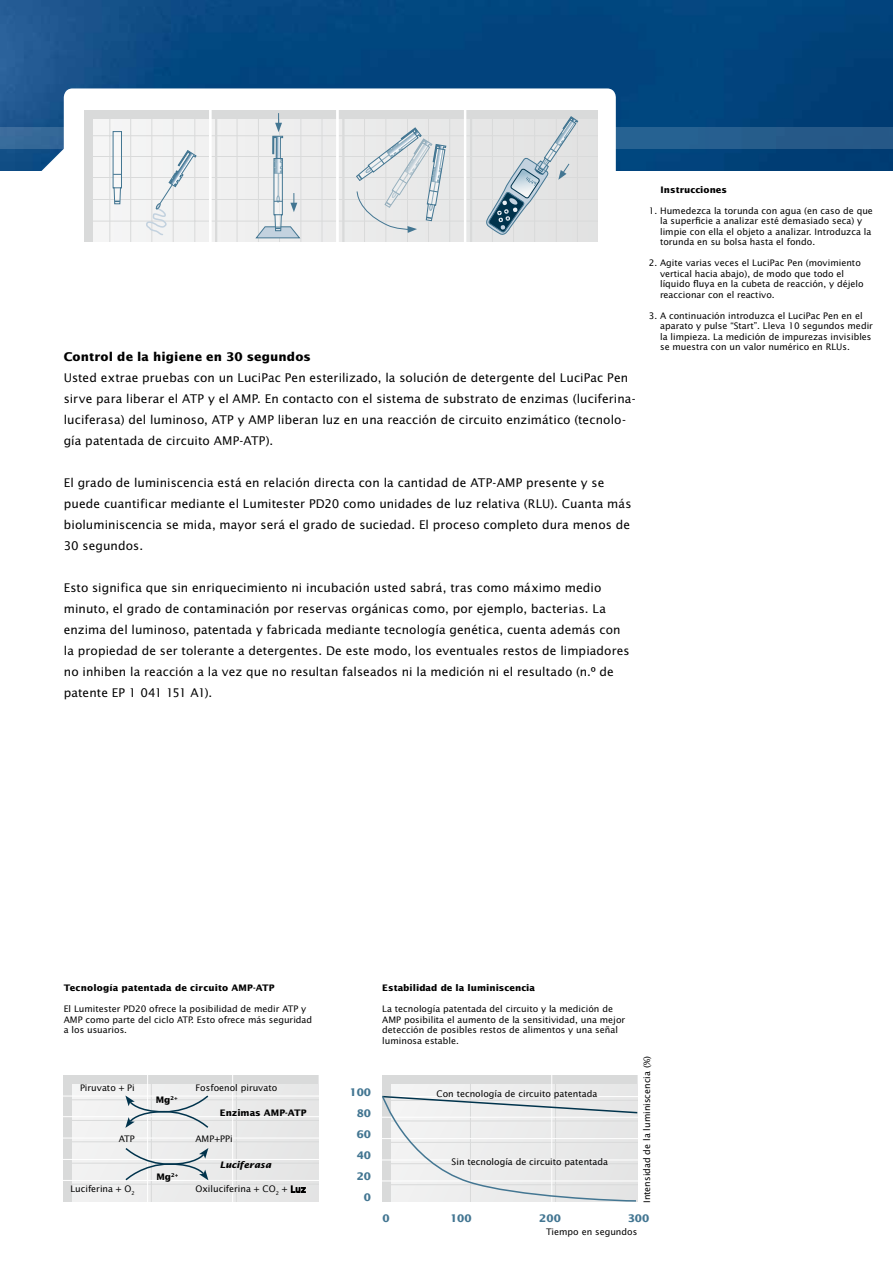
<style>
.page{position:relative;width:893px;height:1263px;background:#fff}
.page>*{position:absolute;margin:0;border:0;box-sizing:border-box;transform-origin:0 0}
.t1{font:12px/21px "Lucida Sans";letter-spacing:.005em;color:#000}
.t2{font:700 12px "Lucida Sans";letter-spacing:.005em;color:#000}
.t3{font:700 10.5px/21px "Lucida Sans";color:#437692;text-align:right}
.t4{font:9px/10.5px "Lucida Sans";color:#000}
.t5{font:700 9px "Lucida Sans";color:#000}
.t6{font:700 9px "Lucida Sans";letter-spacing:.02em;color:#000}
.t7{font:italic 700 9px "Lucida Sans";color:#000}
</style>
<div class="page">
<img style="left:0;top:0;width:893px;height:170px">
<svg style="left:0;top:128px;width:893px;height:21px;background:#285e8e"></svg>
<svg style="left:36px;top:88px;width:580px;height:88px"></svg>
<div style="left:84px;top:110px;width:513px;height:132px;background:#ededed"></div>
<hr style="left:109px;top:110px;width:1px;height:132px;background:#d9dada">
<hr style="left:84px;top:135px;width:513px;height:1px;background:#d9dada">
<hr style="left:84px;top:221px;width:513px;height:1px;background:#d9dada">
<hr style="left:130px;top:110px;width:1px;height:132px;background:#d9dada">
<hr style="left:151px;top:110px;width:1px;height:132px;background:#d9dada">
<hr style="left:173px;top:110px;width:1px;height:132px;background:#d9dada">
<hr style="left:194px;top:110px;width:1px;height:132px;background:#d9dada">
<hr style="left:237px;top:110px;width:1px;height:132px;background:#d9dada">
<hr style="left:258px;top:110px;width:1px;height:132px;background:#d9dada">
<hr style="left:279px;top:110px;width:1px;height:132px;background:#d9dada">
<hr style="left:300px;top:110px;width:1px;height:132px;background:#d9dada">
<hr style="left:322px;top:110px;width:1px;height:132px;background:#d9dada">
<hr style="left:364px;top:110px;width:1px;height:132px;background:#d9dada">
<hr style="left:385px;top:110px;width:1px;height:132px;background:#d9dada">
<hr style="left:492px;top:110px;width:1px;height:132px;background:#d9dada">
<hr style="left:513px;top:110px;width:1px;height:132px;background:#d9dada">
<hr style="left:534px;top:110px;width:1px;height:132px;background:#d9dada">
<hr style="left:556px;top:110px;width:1px;height:132px;background:#d9dada">
<hr style="left:577px;top:110px;width:1px;height:132px;background:#d9dada">
<hr style="left:215px;top:110px;width:2px;height:132px;background:#d9dada">
<hr style="left:342px;top:110px;width:2px;height:132px;background:#d9dada">
<hr style="left:449px;top:110px;width:1px;height:132px;background:#d9dada">
<hr style="left:470px;top:110px;width:2px;height:132px;background:#d9dada">
<hr style="left:84px;top:156px;width:513px;height:1px;background:#d9dada">
<hr style="left:84px;top:177px;width:513px;height:1px;background:#d9dada">
<hr style="left:84px;top:199px;width:513px;height:1px;background:#d9dada">
<hr style="left:407px;top:110px;width:1px;height:132px;background:#d9dada">
<hr style="left:428px;top:110px;width:1px;height:132px;background:#d9dada">
<div style="left:84px;top:110px;width:513px;height:9px;background:#d9dada"></div>
<div style="left:84px;top:110px;width:9px;height:132px;background:#d9dada"></div>
<svg style="left:113px;top:131px;width:9px;height:73px"></svg>
<svg style="left:484px;top:116px;width:94px;height:121px"></svg>
<hr style="left:209px;top:107px;width:3px;height:140px;background:#fff">
<hr style="left:336px;top:107px;width:3px;height:141px;background:#fff">
<hr style="left:464px;top:107px;width:2px;height:141px;background:#fff">
<svg style="left:146px;top:150px;width:50px;height:85px"></svg>
<svg style="left:356px;top:127px;width:90px;height:106px"></svg>
<svg style="left:256px;top:113px;width:44px;height:125px"></svg>
<div style="left:63px;top:1075px;width:255px;height:126px;background:#eaebeb"></div>
<hr style="left:63px;top:1163px;width:255px;height:1px;background:#d9dada">
<hr style="left:63px;top:1141px;width:255px;height:1px;background:#d9dada">
<hr style="left:63px;top:1099px;width:255px;height:1px;background:#d9dada">
<hr style="left:63px;top:1184px;width:255px;height:1px;background:#d9dada">
<hr style="left:63px;top:1120px;width:255px;height:1px;background:#d9dada">
<hr style="left:151px;top:1075px;width:1px;height:126px;background:#d9dada">
<hr style="left:236px;top:1075px;width:1px;height:126px;background:#d9dada">
<div style="left:63px;top:1075px;width:9px;height:126px;background:#d9dada"></div>
<div style="left:63px;top:1075px;width:255px;height:8px;background:#d9dada"></div>
<hr style="left:58px;top:1159px;width:276px;height:1px;background:#fff">
<hr style="left:58px;top:1138px;width:276px;height:1px;background:#fff">
<hr style="left:58px;top:1096px;width:276px;height:1px;background:#fff">
<hr style="left:58px;top:1180px;width:276px;height:1px;background:#fff">
<hr style="left:58px;top:1116px;width:276px;height:1px;background:#fff">
<hr style="left:147px;top:1069px;width:1px;height:138px;background:#fff">
<hr style="left:232px;top:1069px;width:1px;height:138px;background:#fff">
<svg style="left:125px;top:1095px;width:84px;height:33px"></svg>
<svg style="left:125px;top:1148px;width:83px;height:33px"></svg>
<div style="left:382px;top:1075px;width:255px;height:126px;background:#eee"></div>
<hr style="left:470px;top:1075px;width:1px;height:126px;background:#d9dada">
<hr style="left:555px;top:1075px;width:1px;height:126px;background:#d9dada">
<div style="left:382px;top:1075px;width:9px;height:126px;background:#d9dada"></div>
<div style="left:382px;top:1075px;width:255px;height:9px;background:#d9dada"></div>
<hr style="left:551px;top:1070px;width:1px;height:137px;background:#fff">
<svg style="left:382px;top:1095px;width:256px;height:107px"></svg>
<svg style="left:291px;top:1185px;width:15px;height:8px"></svg>
<p class="t2" style="left:64px;top:349px;width:249px">Control de la higiene en 30 segundos</p>
<p class="t1" style="left:64px;top:367px;width:573px">Usted extrae pruebas con un LuciPac Pen esterilizado, la solución de detergente del LuciPac Pen sirve para liberar el ATP y el AMP. En contacto con el sistema de substrato de enzimas (luciferina&shy;luciferasa) del luminoso, ATP y AMP liberan luz en una reacción de circuito enzimático (tecnolo&shy;gía patentada de circuito AMP-ATP).</p>
<p class="t1" style="left:64px;top:472px;width:569px">El grado de luminiscencia está en relación directa con la cantidad de ATP-AMP presente y se puede cuantificar mediante el Lumitester PD20 como unidades de luz relativa (RLU). Cuanta más bioluminiscencia se mida, mayor será el grado de suciedad. El proceso completo dura menos de 30 segundos.</p>
<p class="t1" style="left:64px;top:577px;width:567px">Esto significa que sin enriquecimiento ni incubación usted sabrá, tras como máximo medio minuto, el grado de contaminación por reservas orgánicas como, por ejemplo, bacterias. La enzima del luminoso, patentada y fabricada mediante tecnología genética, cuenta además con la propiedad de ser tolerante a detergentes. De este modo, los eventuales restos de limpiadores no inhiben la reacción a la vez que no resultan falseados ni la medición ni el resultado (n.º de patente EP 1 041 151 A1).</p>
<p class="t5" style="left:661px;top:184px;width:68px">Instrucciones</p>
<p class="t4" style="left:660px;top:205px;width:214px;text-indent:-11px">1. Humedezca la torunda con agua (en caso de que la superficie a analizar esté demasiado seca) y limpie con ella el objeto a analizar. Introduzca la torunda en su bolsa hasta el fondo.</p>
<p class="t4" style="left:660px;top:258px;width:205px;text-indent:-11px">2. Agite varias veces el LuciPac Pen (movimiento vertical hacia abajo), de modo que todo el líquido fluya en la cubeta de reacción, y déjelo reaccionar con el reactivo.</p>
<p class="t4" style="left:660px;top:310px;width:214px;text-indent:-11px">3. A continuación introduzca el LuciPac Pen en el aparato y pulse “Start”. Lleva 10 segundos medir la limpieza. La medición de impurezas invisibles se muestra con un valor numérico en RLUs.</p>
<p class="t6" style="left:64px;top:982px;width:213px">Tecnología patentada de circuito AMP-ATP</p>
<p class="t4" style="left:64px;top:1003px;width:250px">El Lumitester PD20 ofrece la posibilidad de medir ATP y<br>AMP como parte del ciclo ATP. Esto ofrece más seguridad a los usuarios.</p>
<p class="t5" style="left:382px;top:982px;width:154px">Estabilidad de la luminiscencia</p>
<p class="t4" style="left:382px;top:1003px;width:244px">La tecnología patentada del circuito y la medición de AMP posibilita el aumento de la sensitividad, una mejor detección de posibles restos de alimentos y una señal luminosa estable.</p>
<p class="t4" style="left:80px;top:1082px;width:56px">Piruvato + Pi</p>
<p class="t4" style="left:195px;top:1082px;width:83px">Fosfoenol piruvato</p>
<p class="t5" style="left:156px;top:1094px;width:23px">Mg<sup>2+</sup></p>
<p class="t4" style="left:119px;top:1133px;width:17px">ATP</p>
<p class="t4" style="left:195px;top:1133px;width:39px">AMP+PPi</p>
<p class="t5" style="left:156px;top:1171px;width:23px">Mg<sup>2+</sup></p>
<p class="t4" style="left:70px;top:1184px;width:66px">Luciferina + O<sub>2</sub></p>
<p class="t4" style="left:195px;top:1184px;width:94px">Oxiluciferina + CO<sub>2</sub> +</p>
<p class="t5" style="left:220px;top:1107px;width:88px">Enzimas AMP-ATP</p>
<p class="t7" style="left:220px;top:1159px;width:53px">Luciferasa</p>
<p class="t3" style="left:349px;top:1081px;width:23px">100<br>80<br>60<br>40<br>20<br>0</p>
<p class="t4" style="left:436px;top:1088px;width:162px">Con tecnología de circuito patentada</p>
<p class="t4" style="left:452px;top:1156px;width:158px">Sin tecnología de circuito patentada</p>
<p class="t4" style="left:642px;top:1203px;width:148px;rotate:-90deg">Intensidad de la luminiscencia (%)</p>
<p class="t3" style="left:382px;top:1207px;width:9px">0</p>
<p class="t3" style="left:450px;top:1207px;width:23px">100</p>
<p class="t3" style="left:539px;top:1207px;width:23px">200</p>
<p class="t3" style="left:628px;top:1207px;width:23px">300</p>
<p class="t4" style="left:546px;top:1226px;width:92px">Tiempo en segundos</p>
</div>
